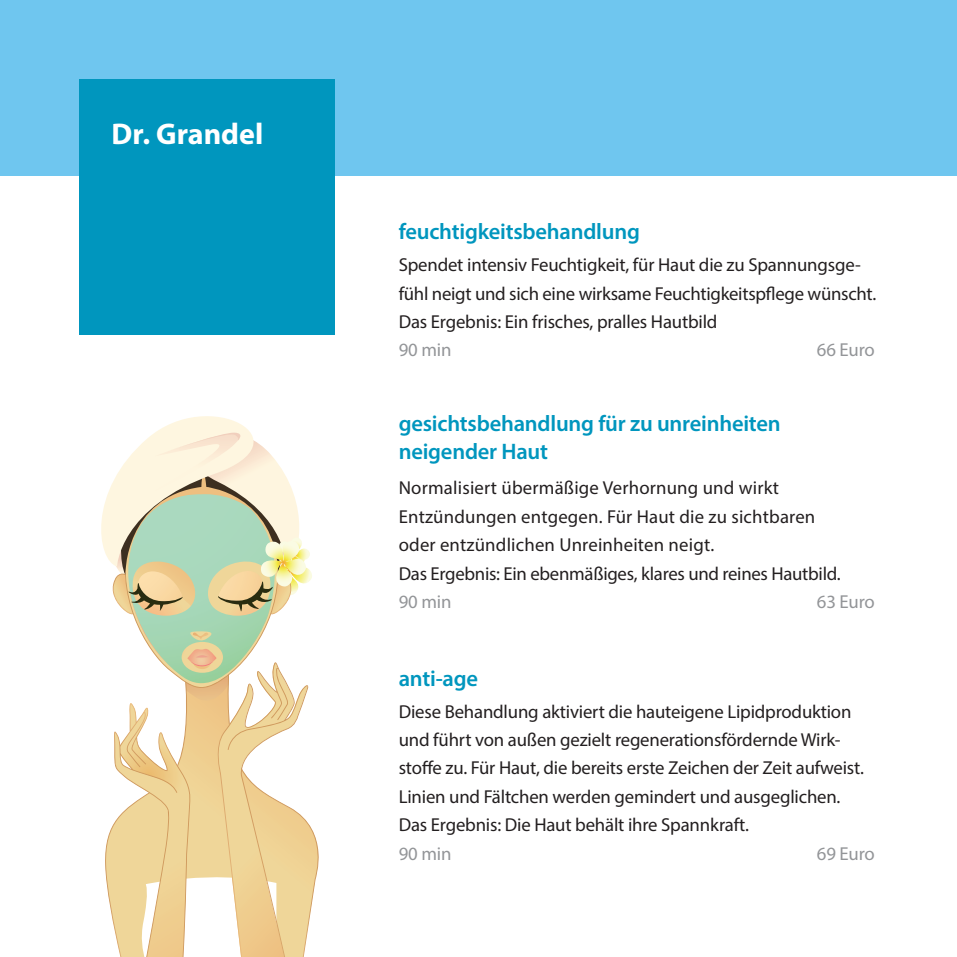
<style>
.page{position:relative;width:957px;height:957px;background:#fff}
.page>*{position:absolute;margin:0;border:0;box-sizing:border-box;transform-origin:0 0}
.t1{font:700 30px "Myriad Pro";color:#fff}
.t2{font:600 22.5px/28.2px "Myriad Pro";letter-spacing:-.01em;color:#0096be}
.t3{font:18.75px/28.2px "Myriad Pro";letter-spacing:-.01em;color:#231f20}
.t4{font:18.75px/28.2px "Myriad Pro";letter-spacing:.01em;color:#231f20}
.t5{font:18.75px "Myriad Pro";letter-spacing:-.01em;color:#939598}
</style>
<div class="page">
<div style="left:0;top:0;width:957px;height:175px;background:#6fc6ef"></div>
<svg style="left:158px;top:416px;width:91px;height:15px"></svg>
<svg style="left:101px;top:431px;width:213px;height:526px"></svg>
<div style="left:80px;top:80px;width:255px;height:255px;background:#0096be"></div>
<h1 class="t1" style="left:112px;top:114px;width:153px">Dr. Grandel</h1>
<p class="t2" style="left:399px;top:217px;width:243px">feuchtigkeitsbehandlung</p>
<p class="t3" style="left:399px;top:250px;width:479px">Spendet intensiv Feuchtigkeit, für Haut die zu Spannungsge&shy;fühl neigt und sich eine wirksame Feuchtigkeitspflege wünscht.<br>Das Ergebnis: Ein frisches, pralles Hautbild</p>
<p class="t5" style="left:399px;top:338px;width:54px">90 min</p>
<p class="t5" style="left:817px;top:338px;width:59px">66 Euro</p>
<p class="t2" style="left:399px;top:408px;width:383px">gesichtsbehandlung für zu unreinheiten neigender Haut</p>
<p class="t4" style="left:399px;top:474px;width:443px">Normalisiert übermäßige Verhornung und wirkt Entzündungen entgegen. Für Haut die zu sichtbaren oder entzündlichen Unreinheiten neigt.<br>Das Ergebnis: Ein ebenmäßiges, klares und reines Hautbild.</p>
<p class="t5" style="left:399px;top:590px;width:54px">90 min</p>
<p class="t5" style="left:817px;top:590px;width:59px">63 Euro</p>
<p class="t2" style="left:399px;top:663px;width:81px">anti-age</p>
<p class="t3" style="left:399px;top:697px;width:467px">Diese Behandlung aktiviert die hauteigene Lipidproduktion und führt von außen gezielt regenerationsfördernde Wirk&shy;stoffe zu. Für Haut, die bereits erste Zeichen der Zeit aufweist.<br>Linien und Fältchen werden gemindert und ausgeglichen.<br>Das Ergebnis: Die Haut behält ihre Spannkraft.</p>
<p class="t5" style="left:399px;top:841px;width:54px">90 min</p>
<p class="t5" style="left:817px;top:841px;width:59px">69 Euro</p>
</div>
